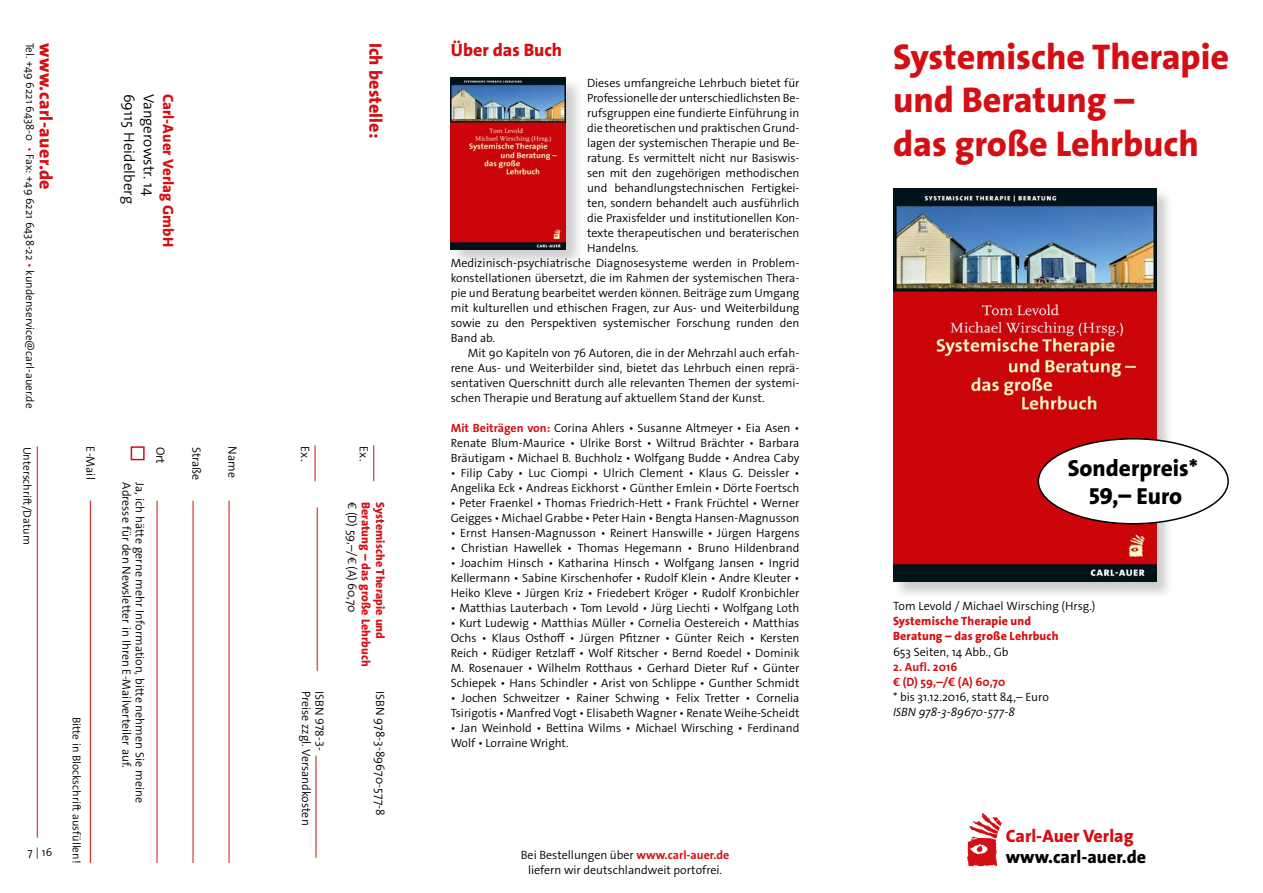
<style>
.page{position:relative;width:1263px;height:893px;background:#fff}
.page>*{position:absolute;margin:0;border:0;box-sizing:border-box;transform-origin:0 0}
.t1{font:800 36px/43.2px "The Sans Os F";color:#d40f14}
.t2{font:800 23.4px/28px "The Sans Os F";color:#000;text-align:center}
.t3{font:800 18px "The Sans Os F";letter-spacing:.005em;color:#d40f14}
.t4{font:800 18px "The Sans Os F";color:#000}
.t5{font:800 18px "The Sans Os F";letter-spacing:.025em;color:#d40f14}
.t6{font:300 15px "The Sans Os F";letter-spacing:.005em;color:#000}
.t7{font:800 15px "The Sans Os F";letter-spacing:.005em;color:#d40f14}
.t8{font:300 12px/15px "The Sans Os F";color:#000}
.t9{font:800 12px/15px "The Sans Os F";letter-spacing:.005em;color:#d40f14}
.t10{font:700 12px/15px "The Sans Os F";letter-spacing:.005em;color:#d40f14}
.t11{font:italic 300 12px "The Sans Os F";color:#000}
.t12{font:300 11.25px "The Sans Os F";color:#000}
.s1{color:#d40f14}
.s2{font-weight:700;color:#d40f14}
</style>
<div class="page">
<div style="left:892px;top:188px;width:282px;height:412px;background:#000;opacity:.2"></div>
<img style="left:893px;top:189px;width:263px;height:393px">
<hr style="left:316px;top:756px;width:1px;height:102px;background:#d40f14">
<hr style="left:229px;top:500px;width:1px;height:363px;background:#d40f14">
<hr style="left:193px;top:500px;width:1px;height:363px;background:#d40f14">
<hr style="left:157px;top:500px;width:1px;height:363px;background:#d40f14">
<div style="left:131px;top:446px;width:14px;height:14px;border:2px solid #d40f14"></div>
<hr style="left:90px;top:500px;width:1px;height:363px;background:#d40f14">
<hr style="left:37px;top:446px;width:1px;height:392px;background:#d40f14">
<hr style="left:373px;top:445px;width:1px;height:36px;background:#d40f14">
<hr style="left:315px;top:445px;width:1px;height:36px;background:#d40f14">
<hr style="left:317px;top:507px;width:1px;height:164px;background:#d40f14">
<div style="left:450px;top:77px;width:135px;height:192px;background:#000;opacity:.2"></div>
<img style="left:451px;top:77px;width:115px;height:173px">
<img style="left:967px;top:812px;width:35px;height:55px">
<div style="left:1038px;top:439px;width:190px;height:85px;background:#fff;border-radius:50%"></div>
<div style="left:1037px;top:438px;width:192px;height:86px;border:2px solid #000;border-radius:50%"></div>
<p class="t12" style="left:37px;top:43px;width:100px;rotate:90deg">Tel. +49 6221 6438-0</p>
<h3 class="t5" style="left:57px;top:43px;width:149px;rotate:90deg">www.carl-auer.de</h3>
<p class="t12" style="left:37px;top:147px;width:263px;rotate:90deg"><span class="s1">•</span> Fax: +49 6221 6438-22 <span class="s1">•</span> kundenservice@carl-auer.de</p>
<p class="t6" style="left:139px;top:94px;width:112px;rotate:90deg">69115 Heidelberg</p>
<p class="t6" style="left:158px;top:94px;width:104px;rotate:90deg">Vangerowstr. 14</p>
<p class="t7" style="left:178px;top:94px;width:155px;rotate:90deg">Carl-Auer Verlag GmbH</p>
<h3 class="t3" style="left:387px;top:43px;width:97px;rotate:90deg">Ich bestelle:</h3>
<p class="t8" style="left:168px;top:446px;width:19px;rotate:90deg">Ort</p>
<p class="t8" style="left:204px;top:446px;width:35px;rotate:90deg">Straße</p>
<p class="t8" style="left:240px;top:446px;width:33px;rotate:90deg">Name</p>
<p class="t12" style="left:34px;top:446px;width:99px;rotate:90deg">Unterschrift/Datum</p>
<p class="t8" style="left:313px;top:446px;width:16px;rotate:90deg">Ex.</p>
<p class="t8" style="left:371px;top:446px;width:16px;rotate:90deg">Ex.</p>
<p class="t8" style="left:98px;top:446px;width:35px;rotate:90deg">E-Mail</p>
<p class="t8" style="left:134px;top:482px;width:287px;rotate:90deg">Adresse für den Newsletter in Ihren E-Mailverteiler auf.</p>
<p class="t8" style="left:147px;top:482px;width:322px;rotate:90deg">Ja, ich hätte gerne mehr Information, bitte nehmen Sie meine</p>
<p class="t8" style="left:360px;top:502px;width:112px;rotate:90deg">€ (D) 59,–/€ (A) 60,70</p>
<p class="t9" style="left:373px;top:502px;width:166px;rotate:90deg">Beratung – das große Lehrbuch</p>
<p class="t9" style="left:388px;top:502px;width:138px;rotate:90deg">Systemische Therapie und</p>
<p class="t8" style="left:313px;top:691px;width:136px;rotate:90deg">Preise zzgl. Versandkosten</p>
<p class="t8" style="left:327px;top:691px;width:61px;rotate:90deg">ISBN 978-3-</p>
<p class="t8" style="left:388px;top:691px;width:126px;rotate:90deg">ISBN 978-3-89670-577-8</p>
<p class="t12" style="left:84px;top:717px;width:148px;rotate:90deg">Bitte in Blockschrift ausfüllen!</p>
<p class="t12" style="left:28px;top:845px;width:26px">7 | 16</p>
<h3 class="t3" style="left:451px;top:38px;width:113px">Über das Buch</h3>
<p class="t8" style="left:587px;top:76px;width:214px">Dieses umfangreiche Lehrbuch bietet für</p>
<p class="t8" style="left:587px;top:91px;width:214px">Professionelle der unterschiedlichsten Be-</p>
<p class="t8" style="left:587px;top:106px;width:214px">rufsgruppen eine fundierte Einführung in</p>
<p class="t8" style="left:587px;top:121px;width:214px">die theoretischen und praktischen Grund-</p>
<p class="t8" style="left:587px;top:136px;width:214px">lagen der systemischen Therapie und Be-</p>
<p class="t8" style="left:587px;top:151px;width:214px">ratung. Es vermittelt nicht nur Basiswis-</p>
<p class="t8" style="left:587px;top:166px;width:214px">sen mit den zugehörigen methodischen</p>
<p class="t8" style="left:587px;top:181px;width:214px">und behandlungstechnischen Fertigkei-</p>
<p class="t8" style="left:587px;top:196px;width:214px">ten, sondern behandelt auch ausführlich</p>
<p class="t8" style="left:587px;top:211px;width:214px">die Praxisfelder und institutionellen Kon-</p>
<p class="t8" style="left:587px;top:226px;width:214px">texte therapeutischen und beraterischen</p>
<p class="t8" style="left:587px;top:241px;width:53px">Handelns.</p>
<p class="t8" style="left:451px;top:256px;width:350px">Medizinisch-psychiatrische Diagnosesysteme werden in Problem-</p>
<p class="t8" style="left:451px;top:271px;width:350px">konstellationen übersetzt, die im Rahmen der systemischen Thera-</p>
<p class="t8" style="left:451px;top:286px;width:350px">pie und Beratung bearbeitet werden können. Beiträge zum Umgang</p>
<p class="t8" style="left:451px;top:301px;width:350px">mit kulturellen und ethischen Fragen, zur Aus- und Weiterbildung</p>
<p class="t8" style="left:451px;top:316px;width:350px">sowie zu den Perspektiven systemischer Forschung runden den</p>
<p class="t8" style="left:451px;top:331px;width:46px">Band ab.</p>
<p class="t8" style="left:468px;top:346px;width:333px">Mit 90 Kapiteln von 76 Autoren, die in der Mehrzahl auch erfah-</p>
<p class="t8" style="left:451px;top:361px;width:350px">rene Aus- und Weiterbilder sind, bietet das Lehrbuch einen reprä-</p>
<p class="t8" style="left:451px;top:376px;width:350px">sentativen Querschnitt durch alle relevanten Themen der systemi-</p>
<p class="t8" style="left:451px;top:391px;width:315px">schen Therapie und Beratung auf aktuellem Stand der Kunst.</p>
<p class="t8" style="left:451px;top:421px;width:350px;text-align:justify"><span class="s2">Mit Beiträgen von:</span> Corina Ahlers • Susanne Altmeyer • Eia Asen • Renate Blum-Maurice • Ulrike Borst • Wiltrud Brächter • Barbara Bräutigam • Michael B. Buchholz • Wolfgang Budde • Andrea Caby</p>
<p class="t8" style="left:451px;top:466px;width:350px">• Filip Caby • Luc Ciompi • Ulrich Clement • Klaus G. Deissler •<br>Angelika Eck • Andreas Eickhorst • Günther Emlein • Dörte Foertsch</p>
<p class="t8" style="left:451px;top:496px;width:350px">• Peter Fraenkel • Thomas Friedrich-Hett • Frank Früchtel • Werner<br>Geigges • Michael Grabbe • Peter Hain • Bengta Hansen-Magnusson</p>
<p class="t8" style="left:451px;top:526px;width:350px">• Ernst Hansen-Magnusson • Reinert Hanswille • Jü rgen Hargens</p>
<p class="t8" style="left:451px;top:541px;width:350px">• Christian Hawellek • Thomas Hegemann • Bruno Hildenbrand</p>
<p class="t8" style="left:451px;top:556px;width:350px;text-align:justify">• Joachim Hinsch • Katharina Hinsch • Wolfgang Jansen • Ingrid Kellermann • Sabine Kirschenhofer • Rudolf Klein • Andre Kleuter • Heiko Kleve • Jürgen Kriz • Friedebert Kröger • Rudolf Kronbichler</p>
<p class="t8" style="left:451px;top:601px;width:350px">• Matthias Lauterbach • Tom Levold • Jürg Liechti • Wolfgang Loth</p>
<p class="t8" style="left:451px;top:616px;width:350px;text-align:justify">• Kurt Ludewig • Matthias Müller • Cornelia Oestereich • Matthias Ochs • Klaus Osthoff • Jürgen Pfitzner • Günter Reich • Kersten Reich • Rüdiger Retzlaff • Wolf Ritscher • Bernd Roedel • Dominik M. Rosenauer • Wilhelm Rotthaus • Gerhard Dieter Ruf • Günter Schiepek • Hans Schindler • Arist von Schlippe • Gunther Schmidt</p>
<p class="t8" style="left:451px;top:691px;width:350px">• Jochen Schweitzer • Rainer Schwing • Felix Tretter • Cornelia<br>Tsirigotis • Manfred Vogt • Elisabeth Wagner • Renate Weihe-Scheidt</p>
<p class="t8" style="left:451px;top:721px;width:350px">• Jan Weinhold • Bettina Wilms • Michael Wirsching • Ferdinand<br>Wolf • Lorraine Wright.</p>
<p class="t8" style="left:521px;top:848px;width:210px;line-height:14.4px;text-align:center">Bei Bestellungen über <span class="s2">www.carl-auer.de </span>liefern wir deutschlandweit portofrei.</p>
<h1 class="t1" style="left:893px;top:36px;width:338px">Systemische Therapie und Beratung –<br>das große Lehrbuch</h1>
<h2 class="t2" style="left:1068px;top:454px;width:131px">Sonderpreis*<br>59,– Euro</h2>
<p class="t8" style="left:893px;top:598px;width:204px">Tom Levold / Michael Wirsching (Hrsg.)</p>
<p class="t9" style="left:893px;top:613px;width:167px">Systemische Therapie und<br>Beratung – das große Lehrbuch</p>
<p class="t8" style="left:893px;top:644px;width:117px">653 Seiten, 14 Abb., Gb</p>
<p class="t10" style="left:893px;top:659px;width:114px">2. Aufl. 2016<br>€ (D) 59,–/€ (A) 60,70</p>
<p class="t8" style="left:893px;top:689px;width:157px">* bis 31.12.2016, statt 84,– Euro</p>
<p class="t11" style="left:893px;top:704px;width:123px">ISBN 978-3-89670-577-8</p>
<h3 class="t3" style="left:1006px;top:824px;width:129px">Carl-Auer Verlag</h3>
<h3 class="t4" style="left:1006px;top:846px;width:142px">www.carl-auer.de</h3>
</div>
